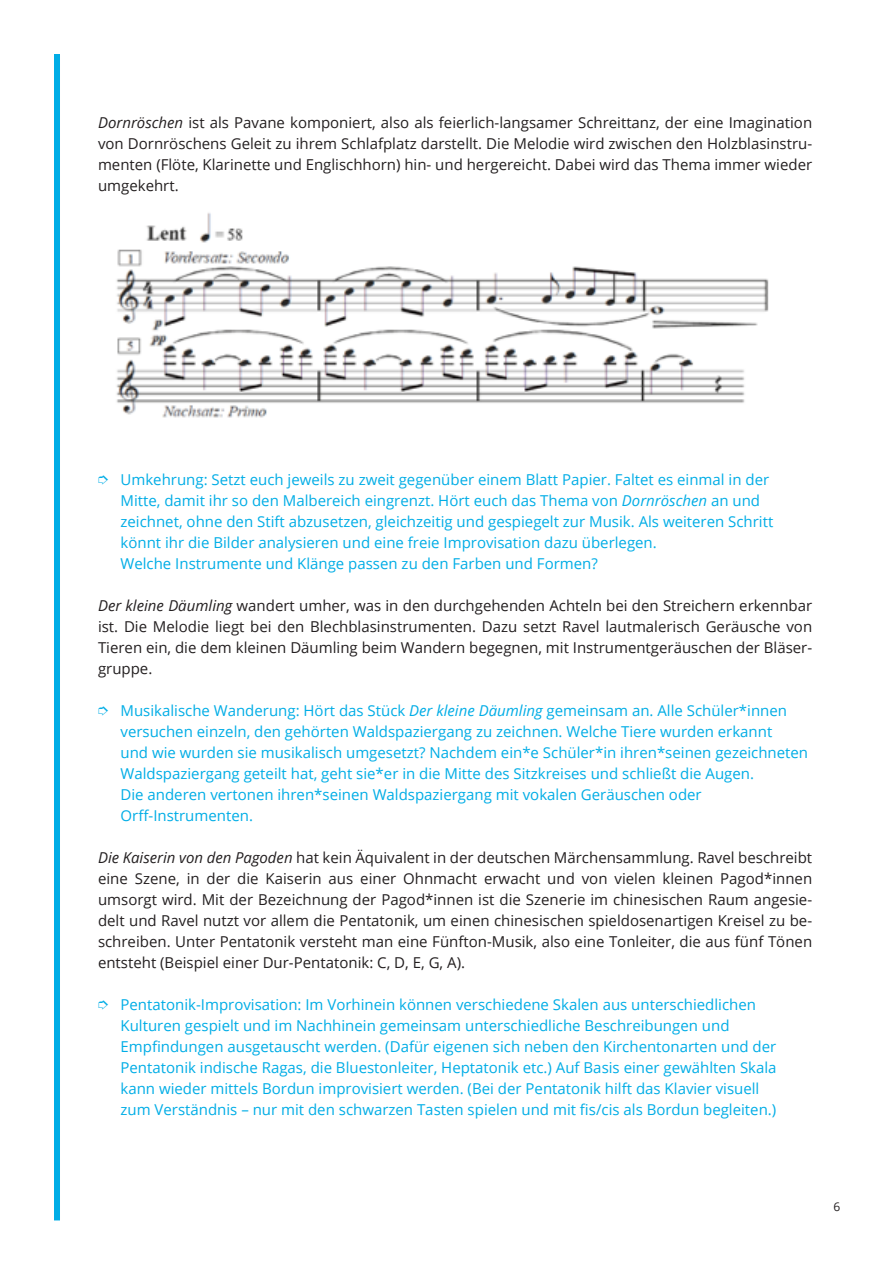
<style>
.page{position:relative;width:893px;height:1263px;background:#fff}
.page>*{position:absolute;margin:0;border:0;box-sizing:border-box;transform-origin:0 0}
.t1{font:15px/21px "Open Sans";color:#00ade6;text-align:center}
.t2{font:15px/21px "Open Sans";color:#231f20;text-align:justify}
.t3{font:12px "Open Sans";color:#231f20}
.s1{font-style:italic}
</style>
<div class="page">
<div style="left:54px;top:54px;width:6px;height:1166px;background:#00ade6"></div>
<img style="left:116px;top:213px;width:653px;height:205px">
<p class="t2" style="left:98px;top:112px;width:716px"><span class="s1">Dornröschen</span> ist als Pavane komponiert, also als feierlich-langsamer Schreittanz, der eine Imagination von Dornröschens Geleit zu ihrem Schlafplatz darstellt. Die Melodie wird zwischen den Holzblasinstru&shy;menten (Flöte, Klarinette und Englischhorn) hin- und hergereicht. Dabei wird das Thema immer wieder umgekehrt.</p>
<p class="t1" style="left:98px;top:469px;width:673px">➮ Umkehrung: Setzt euch jeweils zu zweit gegenüber einem Blatt Papier. Faltet es einmal in der</p>
<p class="t1" style="left:121px;top:490px;width:641px">Mitte, damit ihr so den Malbereich eingrenzt. Hört euch das Thema von <span class="s1">Dornröschen</span> an und</p>
<p class="t1" style="left:121px;top:511px;width:654px">zeichnet, ohne den Stift abzusetzen, gleichzeitig und gespiegelt zur Musik. Als weiteren Schritt</p>
<p class="t1" style="left:121px;top:532px;width:538px">könnt ihr die Bilder analysieren und eine freie Improvisation dazu überlegen.</p>
<p class="t1" style="left:121px;top:553px;width:479px">Welche Instrumente und Klänge passen zu den Farben und Formen?</p>
<p class="t2" style="left:98px;top:595px;width:716px"><span class="s1">Der kleine Däumling</span> wandert umher, was in den durchgehenden Achteln bei den Streichern erkennbar ist. Die Melodie liegt bei den Blechblasinstrumenten. Dazu setzt Ravel lautmalerisch Geräusche von Tieren ein, die dem kleinen Däumling beim Wandern begegnen, mit Instrumentgeräuschen der Bläser&shy;gruppe.</p>
<p class="t1" style="left:98px;top:700px;width:691px">➮ Musikalische Wanderung: Hört das Stück <span class="s1">Der kleine Däumling</span> gemeinsam an. Alle Schüler*innen versuchen einzeln, den gehörten Waldspaziergang zu zeichnen. Welche Tiere wurden erkannt</p>
<p class="t1" style="left:121px;top:742px;width:689px">und wie wurden sie musikalisch umgesetzt? Nachdem ein*e Schüler*in ihren*seinen gezeichneten</p>
<p class="t1" style="left:121px;top:763px;width:635px">Waldspaziergang geteilt hat, geht sie*er in die Mitte des Sitzkreises und schließt die Augen.</p>
<p class="t1" style="left:121px;top:784px;width:583px">Die anderen vertonen ihren*seinen Waldspaziergang mit vokalen Geräuschen oder</p>
<p class="t1" style="left:121px;top:805px;width:134px">Orff-Instrumenten.</p>
<p class="t2" style="left:98px;top:847px;width:716px"><span class="s1">Die Kaiserin von den Pagoden</span> hat kein Äquivalent in der deutschen Märchensammlung. Ravel beschreibt eine Szene, in der die Kaiserin aus einer Ohnmacht erwacht und von vielen kleinen Pagod*innen umsorgt wird. Mit der Bezeichnung der Pagod*innen ist die Szenerie im chinesischen Raum angesie&shy;delt und Ravel nutzt vor allem die Pentatonik, um einen chinesischen spieldosenartigen Kreisel zu be&shy;schreiben. Unter Pentatonik versteht man eine Fünfton-Musik, also eine Tonleiter, die aus fünf Tönen entsteht (Beispiel einer Dur-Pentatonik: C, D, E, G, A).</p>
<p class="t1" style="left:98px;top:994px;width:659px">➮ Pentatonik-Improvisation: Im Vorhinein können verschiedene Skalen aus unterschiedlichen</p>
<p class="t1" style="left:121px;top:1015px;width:610px">Kulturen gespielt und im Nachhinein gemeinsam unterschiedliche Beschreibungen und</p>
<p class="t1" style="left:121px;top:1036px;width:657px">Empfindungen ausgetauscht werden. (Dafür eigenen sich neben den Kirchentonarten und der</p>
<p class="t1" style="left:121px;top:1057px;width:658px">Pentatonik indische Ragas, die Bluestonleiter, Heptatonik etc.) Auf Basis einer gewählten Skala</p>
<p class="t1" style="left:121px;top:1078px;width:640px">kann wieder mittels Bordun improvisiert werden. (Bei der Pentatonik hilft das Klavier visuell</p>
<p class="t1" style="left:121px;top:1099px;width:657px">zum Verständnis – nur mit den schwarzen Tasten spielen und mit fis/cis als Bordun begleiten.)</p>
<p class="t3" style="left:833px;top:1198px;width:8px">6</p>
</div>
